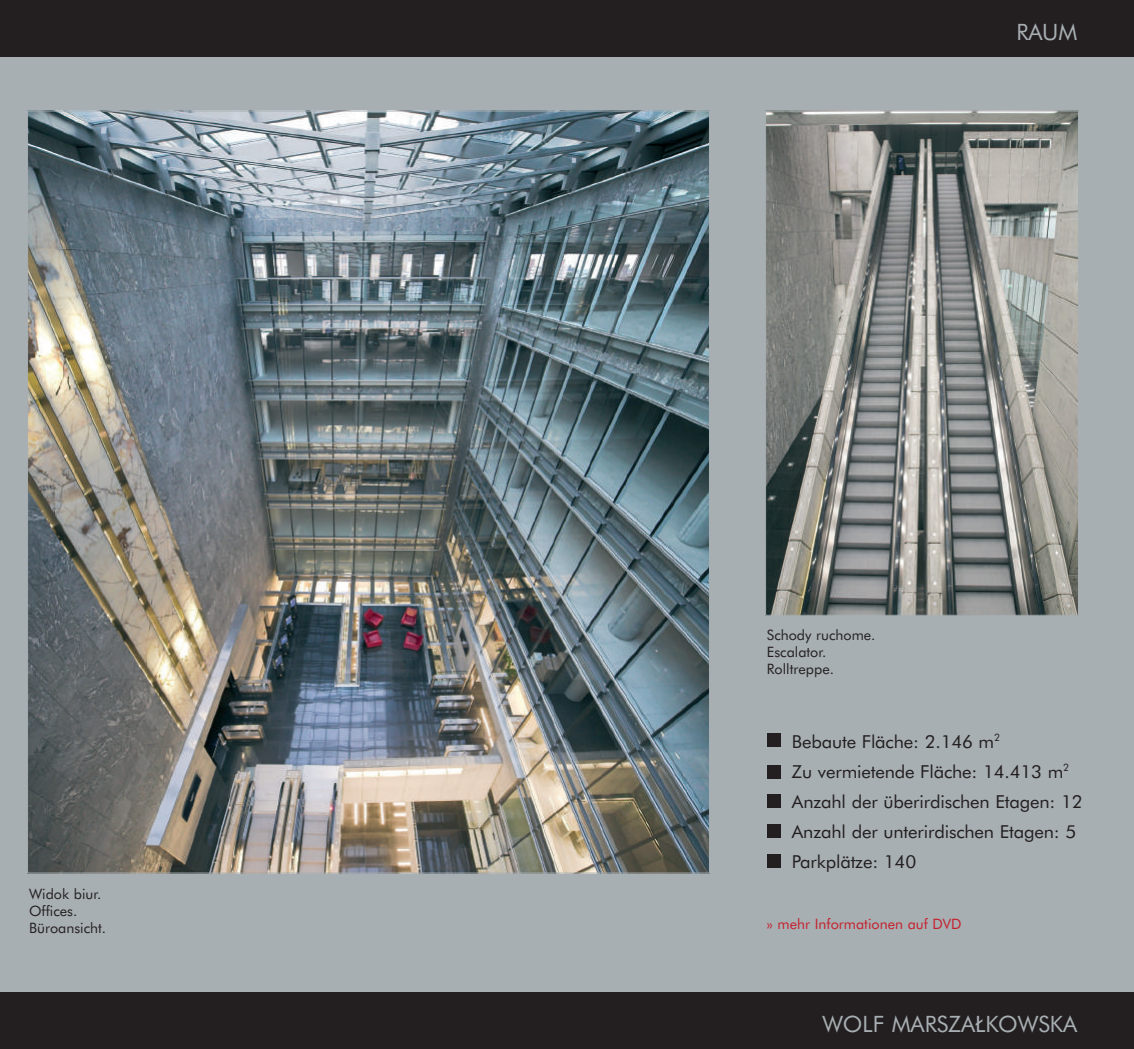
<style>
.page{position:relative;width:1134px;height:1049px;background:#fff}
.page>*{position:absolute;margin:0;border:0;box-sizing:border-box;transform-origin:0 0}
.t1{font:22px "Futura Bk PL";color:#a8afb3}
.t2{font:17.4px/30px "Futura Bk PL";letter-spacing:-.01em;color:#231f20}
.t3{font:14px/16.8px "Futura Bk PL";color:#231f20}
.t4{font:14px "Futura Bk PL";color:#c4202c}
</style>
<div class="page">
<div style="left:0;top:56px;width:1134px;height:937px;background:#a8afb3"></div>
<img style="left:29px;top:113px;width:679px;height:758px">
<img style="left:767px;top:113px;width:310px;height:500px">
<div style="left:765px;top:111px;width:314px;height:504px;border:1px solid #a8afb3"></div>
<div style="left:0;top:0;width:1134px;height:57px;background:#231f20"></div>
<div style="left:0;top:992px;width:1134px;height:57px;background:#231f20"></div>
<div style="left:767px;top:733px;width:14px;height:14px;background:#231f20"></div>
<div style="left:767px;top:765px;width:14px;height:13px;background:#231f20"></div>
<div style="left:767px;top:794px;width:14px;height:14px;background:#231f20"></div>
<div style="left:767px;top:824px;width:14px;height:14px;background:#231f20"></div>
<div style="left:767px;top:854px;width:14px;height:14px;background:#231f20"></div>
<p class="t3" style="left:29px;top:886px;width:79px">Widok biur.<br>Offices.<br>Büroansicht.</p>
<p class="t1" style="left:1016px;top:18px;width:62px">RAUM</p>
<p class="t3" style="left:767px;top:626px;width:110px">Schody ruchome.<br>Escalator.<br>Rolltreppe.</p>
<p class="t2" style="left:792px;top:727px;width:292px">Bebaute Fläche: 2.146 m<sup>2<br></sup>Zu vermietende Fläche: 14.413 m<sup>2<br></sup>Anzahl der überirdischen Etagen: 12<br>Anzahl der unterirdischen Etagen: 5<br>Parkplätze: 140</p>
<p class="t4" style="left:767px;top:915px;width:196px">» mehr Informationen auf DVD</p>
<p class="t1" style="left:822px;top:1010px;width:257px">WOLF MARSZAŁKOWSKA</p>
</div>
